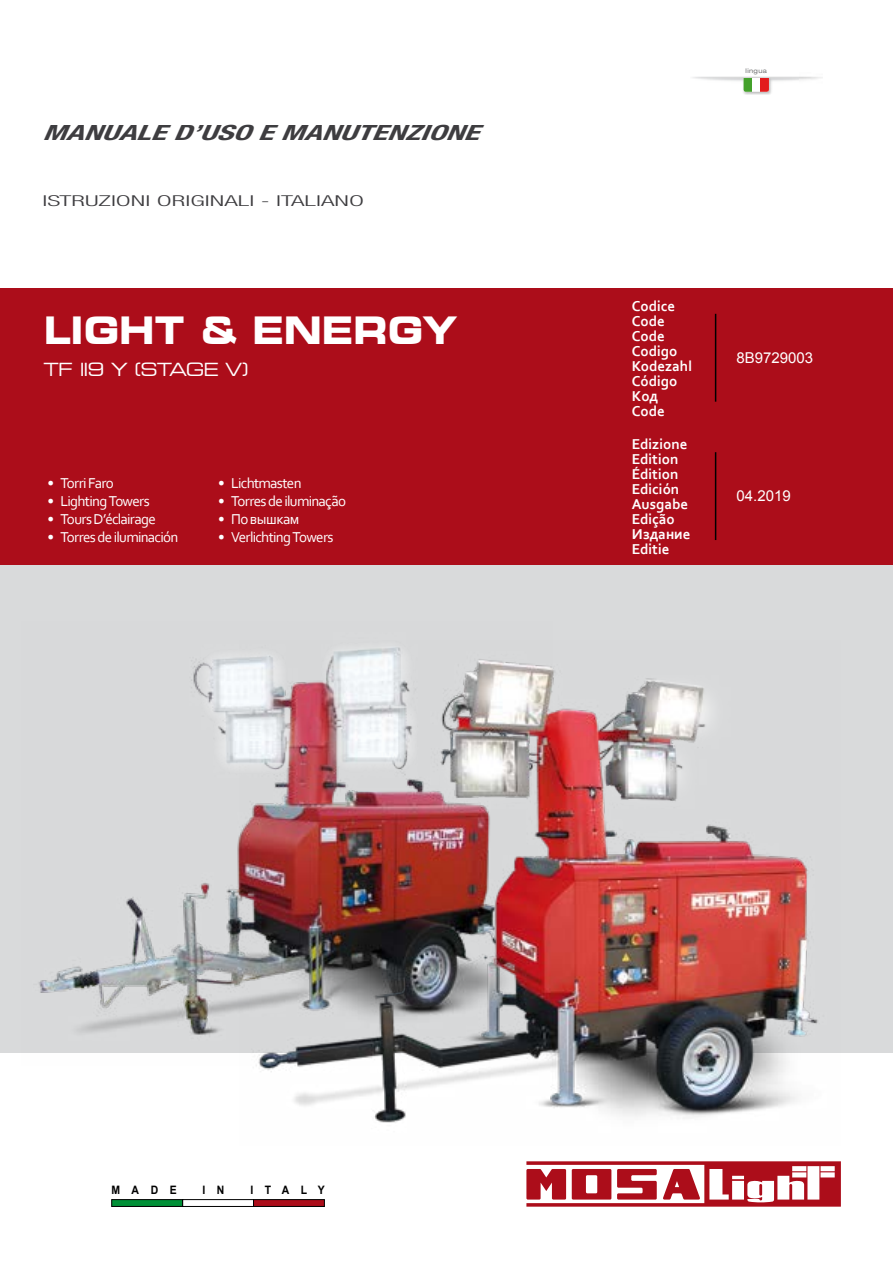
<style>
.page{position:relative;width:893px;height:1263px;background:#fff}
.page>*{position:absolute;margin:0;border:0;box-sizing:border-box;transform-origin:0 0}
.t1{font:700 expanded 37.5px "Square 721 BT";color:#fff;scale:.9 1}
.t2{font:italic 700 condensed 21px "Helvetica Neue LTW1 G";color:#3e3d40;scale:1.5 1}
.t3{font:expanded 18px "Square 721 BT";letter-spacing:-.055em;color:#fff}
.t4{font:15px "Corbel";letter-spacing:-.045em;color:#fff}
.t5{font:700 15px/15px "Corbel";color:#fff}
.t6{font:300 condensed 15px "Helvetica Neue LTW1 G";color:#3e3d40;scale:1.8 1}
.t7{font:15px "Arial";color:#fff}
.t8{font:700 11.55px "Arial";letter-spacing:1.1em;color:#000;scale:.9 1}
.t9{font:expanded 6.3px "Helvetica Neue LT Std";letter-spacing:.06em;color:#707172}
</style>
<div class="page">
<div style="left:0;top:288px;width:893px;height:278px;background:#ac0d1a"></div>
<div style="left:0;top:565px;width:893px;height:487px;background:#d9dadb"></div>
<div style="left:253px;top:1199px;width:72px;height:8px;background:#ac0d1a;border:1px solid #000"></div>
<div style="left:182px;top:1199px;width:72px;height:8px;background:#fff;border:1px solid #000"></div>
<div style="left:111px;top:1199px;width:72px;height:8px;background:#009037;border:1px solid #000"></div>
<hr style="left:715px;top:314px;width:1px;height:88px;background:#000">
<hr style="left:715px;top:452px;width:1px;height:88px;background:#000">
<svg style="left:526px;top:1161px;width:315px;height:46px"></svg>
<img style="left:21px;top:659px;width:218px;height:394px">
<img style="left:239px;top:648px;width:602px;height:475px">
<div style="left:742px;top:77px;width:30px;height:18px;background:#000;opacity:.27"></div>
<svg style="left:752px;top:78px;width:9px;height:14px"></svg>
<div style="left:744px;top:78px;width:8px;height:14px;background:#44a12b"></div>
<div style="left:761px;top:78px;width:8px;height:14px;background:#e31b1d"></div>
<h2 class="t2" style="left:43px;top:120px;width:300px">MANUALED’USOEMANUTENZIONE</h2>
<p class="t6" style="left:43px;top:192px;width:180px">ISTRUZIONI ORIGINALI - ITALIANO</p>
<h1 class="t1" style="left:43px;top:308px;width:462px">LIGHT &amp; ENERGY</h1>
<p class="t3" style="left:43px;top:359px;width:207px">TF II9 Y (STAGE V)</p>
<p class="t4" style="left:48px;top:474px;width:68px">• Torri Faro</p>
<p class="t4" style="left:48px;top:492px;width:104px">• Lighting Towers</p>
<p class="t4" style="left:48px;top:510px;width:110px">• Tours D’éclairage</p>
<p class="t4" style="left:48px;top:528px;width:132px">• Torres de iluminación</p>
<p class="t4" style="left:218px;top:474px;width:85px">• Lichtmasten</p>
<p class="t4" style="left:218px;top:492px;width:129px">• Torres de iluminação</p>
<p class="t4" style="left:218px;top:510px;width:83px">• По вышкам</p>
<p class="t4" style="left:218px;top:528px;width:117px">• Verlichting Towers</p>
<p class="t9" style="left:745px;top:67px;width:23px">lingua</p>
<p class="t5" style="left:632px;top:298px;width:62px">Codice<br>Code<br>Code<br>Codigo<br>Kodezahl<br>Código<br>Код<br>Code</p>
<p class="t5" style="left:632px;top:437px;width:60px">Edizione<br>Edition<br>Édition<br>Edición<br>Ausgabe<br>Edição<br>Издание<br>Editie</p>
<p class="t7" style="left:736px;top:348px;width:78px">8B9729003</p>
<p class="t7" style="left:736px;top:486px;width:56px">04.2019</p>
<p class="t8" style="left:111px;top:1182px;width:74px">MADE</p>
<p class="t8" style="left:203px;top:1182px;width:26px">I N</p>
<p class="t8" style="left:250px;top:1182px;width:84px">ITALY</p>
</div>
